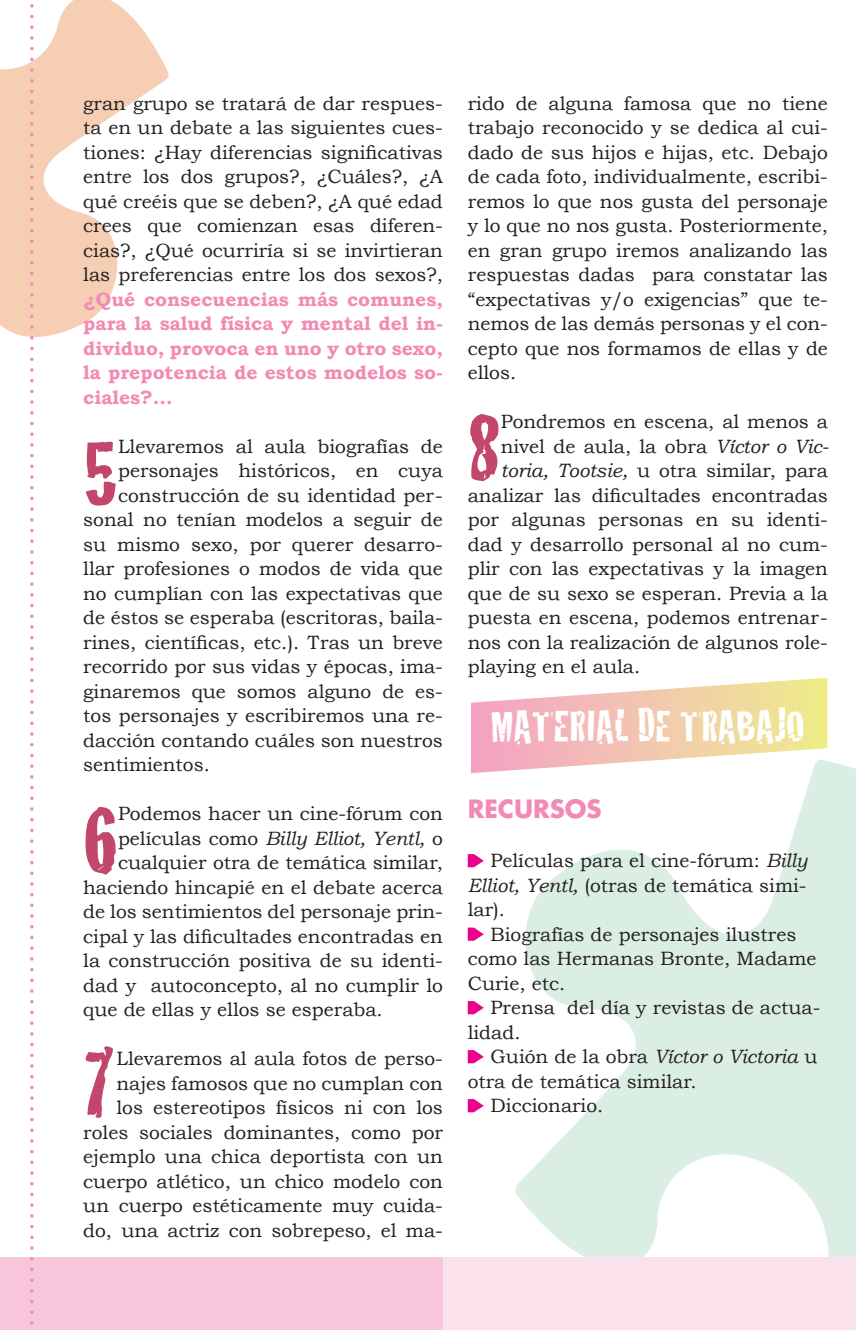
<style>
.page{position:relative;width:856px;height:1330px;background:#fff}
.page>*{position:absolute;margin:0;border:0;box-sizing:border-box;transform-origin:0 0}
.párrafo_capitular{font:95.02px "Cracked";color:#c2476a}
.párrafo{font:45.5px "Cracked";color:#fff}
.t1{font:700 24.5px "Futura";color:#f38ab4}
.párrafo_capitular-2{font:19.25px/24.5px "Bookman Old Style";color:#231f20;text-align:justify}
.párrafo_capitular-3{font:italic 19.25px "Bookman Old Style";color:#231f20}
.s1{font-weight:700;color:#f38ab4}
.s2{font-style:normal}
.s3{font-style:italic}
</style>
<div class="page">
<svg style="left:471px;top:678px;width:356px;height:95px"></svg>
<svg style="left:509px;top:759px;width:347px;height:498px;fill:#dbeee4"></svg>
<svg style="left:0;top:0;width:169px;height:337px;fill:#f6ceb4"></svg>
<div style="left:0;top:1257px;width:856px;height:73px;background:#fbe1ec"></div>
<div style="left:0;top:1257px;width:443px;height:73px;background:#f8c6db"></div>
<svg style="left:30px;top:0;width:4px;height:1325px"></svg>
<svg style="left:468px;top:854px;width:16px;height:13px"></svg>
<svg style="left:468px;top:928px;width:16px;height:13px"></svg>
<svg style="left:468px;top:1001px;width:16px;height:13px"></svg>
<svg style="left:468px;top:1050px;width:16px;height:13px"></svg>
<svg style="left:468px;top:1099px;width:16px;height:13px"></svg>
<p class="párrafo_capitular-2" style="left:83px;top:91px;width:361px">gran grupo se tratará de dar respues&shy;ta en un debate a las siguientes cues&shy;tiones: ¿Hay diferencias significativas entre los dos grupos?, ¿Cuáles?, ¿A qué creéis que se deben?, ¿A qué edad crees que comienzan esas diferen&shy;cias?, ¿Qué ocurriría si se invirtieran las preferencias entre los dos sexos?, <span class="s1">¿Qué consecuencias más comunes, para la salud física y mental del in&shy;dividuo, provoca en uno y otro sexo, la prepotencia de estos modelos so&shy;ciales?...</span></p>
<p class="párrafo_capitular" style="left:83px;top:396px;width:36px">5</p>
<p class="párrafo_capitular-2" style="left:118px;top:434px;width:326px">Llevaremos al aula biografías de</p>
<p class="párrafo_capitular-2" style="left:118px;top:459px;width:326px">personajes históricos, en cuya</p>
<p class="párrafo_capitular-2" style="left:118px;top:483px;width:326px">construcción de su identidad per-</p>
<p class="párrafo_capitular-2" style="left:83px;top:508px;width:361px">sonal no tenían modelos a seguir de</p>
<p class="párrafo_capitular-2" style="left:83px;top:532px;width:361px">su mismo sexo, por querer desarro-</p>
<p class="párrafo_capitular-2" style="left:83px;top:557px;width:361px">llar profesiones o modos de vida que</p>
<p class="párrafo_capitular-2" style="left:83px;top:581px;width:361px">no cumplían con las expectativas que</p>
<p class="párrafo_capitular-2" style="left:83px;top:606px;width:361px">de éstos se esperaba (escritoras, baila-</p>
<p class="párrafo_capitular-2" style="left:83px;top:630px;width:361px">rines, científicas, etc.). Tras un breve</p>
<p class="párrafo_capitular-2" style="left:83px;top:655px;width:361px">recorrido por sus vidas y épocas, ima-</p>
<p class="párrafo_capitular-2" style="left:83px;top:679px;width:361px">ginaremos que somos alguno de es-</p>
<p class="párrafo_capitular-2" style="left:83px;top:704px;width:361px">tos personajes y escribiremos una re-</p>
<p class="párrafo_capitular-2" style="left:83px;top:728px;width:361px">dacción contando cuáles son nuestros</p>
<p class="párrafo_capitular-2" style="left:83px;top:753px;width:128px">sentimientos.</p>
<p class="párrafo_capitular" style="left:83px;top:764px;width:36px">6</p>
<p class="párrafo_capitular-2" style="left:118px;top:802px;width:326px">Podemos hacer un cine-fórum con</p>
<p class="párrafo_capitular-3" style="left:118px;top:827px;width:326px"><span class="s2">películas como</span> Billy Elliot, Yentl, <span class="s2">o</span></p>
<p class="párrafo_capitular-2" style="left:118px;top:851px;width:326px">cualquier otra de temática similar,</p>
<p class="párrafo_capitular-2" style="left:83px;top:875px;width:361px">haciendo hincapié en el debate acerca</p>
<p class="párrafo_capitular-2" style="left:83px;top:900px;width:361px">de los sentimientos del personaje prin-</p>
<p class="párrafo_capitular-2" style="left:83px;top:924px;width:361px">cipal y las dificultades encontradas en</p>
<p class="párrafo_capitular-2" style="left:83px;top:949px;width:361px">la construcción positiva de su identi-</p>
<p class="párrafo_capitular-2" style="left:83px;top:973px;width:361px">dad y autoconcepto, al no cumplir lo</p>
<p class="párrafo_capitular-2" style="left:83px;top:998px;width:301px">que de ellas y ellos se esperaba.</p>
<p class="párrafo_capitular" style="left:83px;top:1009px;width:35px">7</p>
<p class="párrafo_capitular-2" style="left:83px;top:1047px;width:361px;text-align:right">Llevaremos al aula fotos de perso&shy;najes famosos que no cumplan con<br>los estereotipos físicos ni con los roles sociales dominantes, como por ejemplo una chica deportista con un cuerpo atlético, un chico modelo con un cuerpo estéticamente muy cuida&shy;do, una actriz con sobrepeso, el ma-</p>
<p class="párrafo_capitular-2" style="left:468px;top:91px;width:362px">rido de alguna famosa que no tiene trabajo reconocido y se dedica al cui&shy;dado de sus hijos e hijas, etc. Debajo de cada foto, individualmente, escribi&shy;remos lo que nos gusta del personaje y lo que no nos gusta. Posteriormente, en gran grupo iremos analizando las respuestas dadas para constatar las “expectativas y/o exigencias” que te&shy;nemos de las demás personas y el con&shy;cepto que nos formamos de ellas y de ellos.</p>
<p class="párrafo_capitular" style="left:468px;top:372px;width:35px">8</p>
<p class="párrafo_capitular-2" style="left:501px;top:410px;width:329px">Pondremos en escena, al menos a</p>
<p class="párrafo_capitular-2" style="left:501px;top:434px;width:329px">nivel de aula, la obra <span class="s3">Víctor o Vic-</span></p>
<p class="párrafo_capitular-2" style="left:501px;top:459px;width:329px"><span class="s3">toria, Tootsie,</span> u otra similar, para</p>
<p class="párrafo_capitular-2" style="left:468px;top:483px;width:362px">analizar las dificultades encontradas</p>
<p class="párrafo_capitular-2" style="left:468px;top:508px;width:362px">por algunas personas en su identi-</p>
<p class="párrafo_capitular-2" style="left:468px;top:532px;width:362px">dad y desarrollo personal al no cum-</p>
<p class="párrafo_capitular-2" style="left:468px;top:557px;width:362px">plir con las expectativas y la imagen</p>
<p class="párrafo_capitular-2" style="left:468px;top:581px;width:362px">que de su sexo se esperan. Previa a la</p>
<p class="párrafo_capitular-2" style="left:468px;top:606px;width:362px">puesta en escena, podemos entrenar-</p>
<p class="párrafo_capitular-2" style="left:468px;top:630px;width:362px">nos con la realización de algunos role-</p>
<p class="párrafo_capitular-2" style="left:468px;top:655px;width:174px">playing en el aula.</p>
<p class="párrafo" style="left:491px;top:689px;width:316px">MATERIAL DE TRABAJO</p>
<p class="t1" style="left:468px;top:793px;width:35px">RECURSOS</p>
<p class="párrafo_capitular-2" style="left:468px;top:848px;width:341px;text-indent:23px">Películas para el cine-fórum: <span class="s3">Billy Elliot, Yentl,</span> (otras de temática simi&shy;lar).</p>
<p class="párrafo_capitular-2" style="left:468px;top:922px;width:350px;text-align:left;text-indent:23px">Biografías de personajes ilustres como las Hermanas Bronte, Madame<br>Curie, etc.</p>
<p class="párrafo_capitular-2" style="left:468px;top:995px;width:354px;text-indent:23px">Prensa del día y revistas de actua&shy;lidad.</p>
<p class="párrafo_capitular-2" style="left:468px;top:1044px;width:351px;text-indent:23px">Guión de la obra <span class="s3">Víctor o Victoria</span> u otra de temática similar.</p>
<p class="párrafo_capitular-2" style="left:490px;top:1093px;width:114px">Diccionario.</p>
</div>
